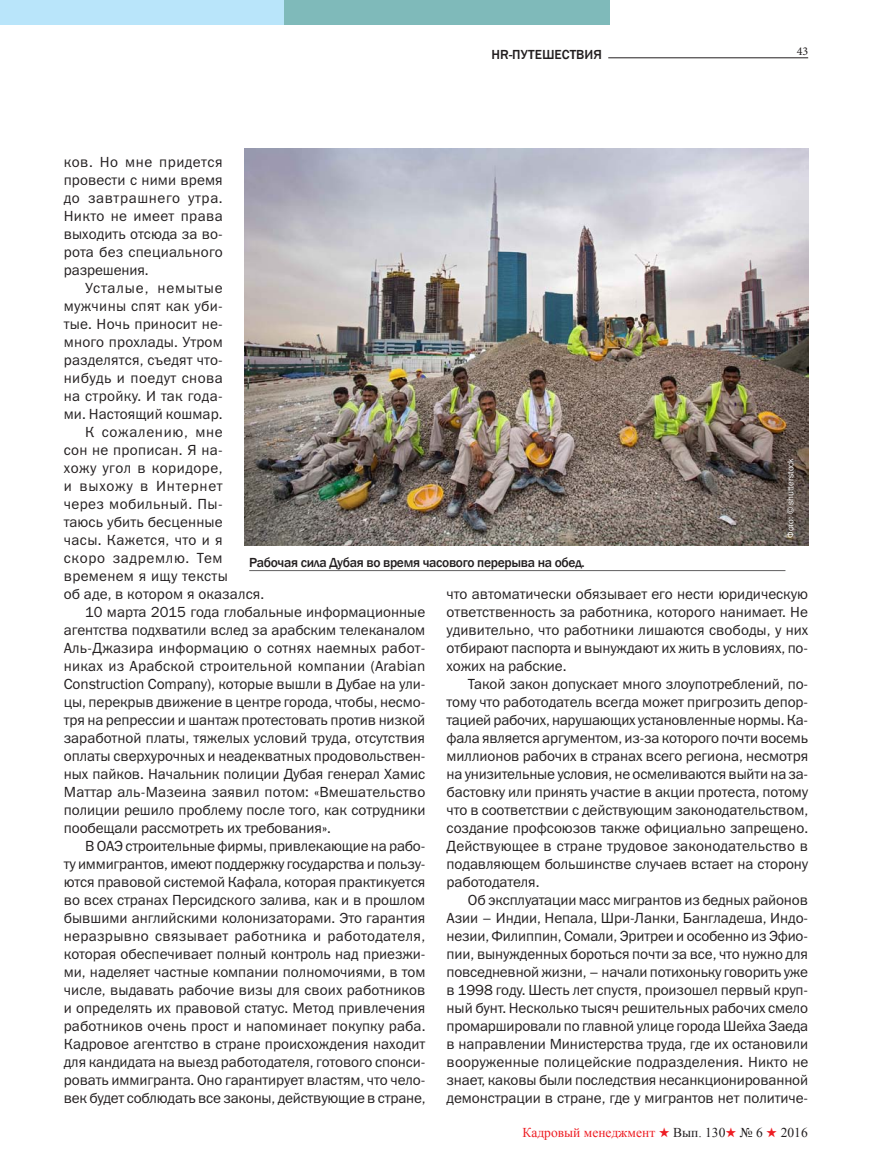
<style>
.page{position:relative;width:872px;height:1170px;background:#fff}
.page>*{position:absolute;margin:0;border:0;box-sizing:border-box;transform-origin:0 0}
.t1{font:14.7px/18px "Franklin Gothic PT";color:#231f20;text-align:justify}
.t2{font:14.7px "Franklin Gothic PT";letter-spacing:.025em;color:#231f20}
.t3{font:14.7px "Franklin Gothic PT";letter-spacing:.02em;color:#231f20}
.t4{font:14.7px "Franklin Gothic PT";letter-spacing:.045em;color:#231f20}
.t5{font:14.7px "Franklin Gothic PT";letter-spacing:.03em;color:#231f20}
.t6{font:14.7px "Franklin Gothic PT";letter-spacing:.035em;color:#231f20}
.t7{font:14.7px "Franklin Gothic PT";letter-spacing:.05em;color:#231f20}
.t8{font:14.7px "Franklin Gothic PT";letter-spacing:.06em;color:#231f20}
.t9{font:500 13.5px "Franklin Gothic";letter-spacing:-.025em;color:#231f20}
.t10{font:13.5px "Times New Roman";color:#ee1d23}
.t11{font:500 13.5px "Franklin Gothic";color:#231f20}
.t12{font:12px "Minion Pro";color:#231f20}
.t13{font:9px "Franklin Gothic";color:#fff}
.s1{font-family:"Franklin Gothic PT"}
.s2{font-family:"Dixieland"}
.s3{color:#231f20}
</style>
<div class="page">
<hr style="left:608px;top:57px;width:200px;height:1px;background:#231f20">
<div style="left:0;top:1px;width:608px;height:23px;background:#b9e5fa"></div>
<div style="left:284px;top:1px;width:325px;height:23px;background:#7fbaba"></div>
<img style="left:244px;top:149px;width:564px;height:396px">
<hr style="left:249px;top:570px;width:536px;height:1px;background:#616061">
<p class="t11" style="left:491px;top:47px;width:112px">HR-ПУТЕШЕСТВИЯ</p>
<p class="t12" style="left:796px;top:43px;width:13px">43</p>
<p class="t1" style="left:64px;top:153px;width:160px">ков. Но мне придется провести с ними время до завтрашнего утра.<br>Никто не имеет права выходить отсюда за во&shy;рота без специального разрешения.</p>
<p class="t8" style="left:85px;top:280px;width:139px">Усталые, немытые</p>
<p class="t3" style="left:64px;top:298px;width:160px">мужчины спят как уби-</p>
<p class="t1" style="left:64px;top:315px;width:160px">тые. Ночь приносит не-</p>
<p class="t1" style="left:64px;top:333px;width:160px">много прохлады. Утром</p>
<p class="t1" style="left:64px;top:351px;width:160px">разделятся, съедят что-</p>
<p class="t5" style="left:64px;top:370px;width:160px">нибудь и поедут снова</p>
<p class="t3" style="left:64px;top:388px;width:160px">на стройку. И так года-</p>
<p class="t1" style="left:64px;top:405px;width:160px">ми. Настоящий кошмар.</p>
<p class="t4" style="left:85px;top:424px;width:139px">К сожалению, мне</p>
<p class="t3" style="left:64px;top:442px;width:160px">сон не прописан. Я на-</p>
<p class="t6" style="left:64px;top:460px;width:160px">хожу угол в коридоре,</p>
<p class="t7" style="left:64px;top:478px;width:160px">и выхожу в Интернет</p>
<p class="t2" style="left:64px;top:496px;width:160px">через мобильный. Пы-</p>
<p class="t1" style="left:64px;top:513px;width:160px">таюсь убить бесценные</p>
<p class="t2" style="left:64px;top:532px;width:160px">часы. Кажется, что и я</p>
<p class="t4" style="left:64px;top:550px;width:160px">скоро задремлю. Тем</p>
<p class="t3" style="left:64px;top:568px;width:166px">временем я ищу тексты</p>
<p class="t1" style="left:64px;top:585px;width:202px">об аде, в котором я оказался.</p>
<p class="t1" style="left:85px;top:603px;width:342px">10 марта 2015 года глобальные информационные</p>
<p class="t1" style="left:64px;top:621px;width:363px">агентства подхватили вслед за арабским телеканалом</p>
<p class="t1" style="left:64px;top:639px;width:363px">Аль-Джазира информацию о сотнях наемных работ-</p>
<p class="t1" style="left:64px;top:657px;width:363px">никах из Арабской строительной компании (Arabian</p>
<p class="t1" style="left:64px;top:675px;width:363px">Construction Company), которые вышли в Дубае на ули-</p>
<p class="t1" style="left:64px;top:693px;width:363px">цы, перекрыв движение в центре города, чтобы, несмо-</p>
<p class="t1" style="left:64px;top:711px;width:363px">тря на репрессии и шантаж протестовать против низкой</p>
<p class="t1" style="left:64px;top:729px;width:363px">заработной платы, тяжелых условий труда, отсутствия</p>
<p class="t1" style="left:64px;top:747px;width:363px">оплаты сверхурочных и неадекватных продовольствен-</p>
<p class="t1" style="left:64px;top:765px;width:363px">ных пайков. Начальник полиции Дубая генерал Хамис</p>
<p class="t1" style="left:64px;top:783px;width:363px">Маттар аль-Мазеина заявил потом: «Вмешательство</p>
<p class="t1" style="left:64px;top:801px;width:363px">полиции решило проблему после того, как сотрудники</p>
<p class="t1" style="left:64px;top:819px;width:269px">пообещали рассмотреть их требования».</p>
<p class="t1" style="left:85px;top:837px;width:342px">В ОАЭ строительные фирмы, привлекающие на рабо-</p>
<p class="t1" style="left:64px;top:855px;width:363px">ту иммигрантов, имеют поддержку государства и пользу-</p>
<p class="t1" style="left:64px;top:873px;width:363px">ются правовой системой Кафала, которая практикуется</p>
<p class="t1" style="left:64px;top:891px;width:363px">во всех странах Персидского залива, как и в прошлом</p>
<p class="t1" style="left:64px;top:909px;width:363px">бывшими английскими колонизаторами. Это гарантия</p>
<p class="t2" style="left:64px;top:928px;width:363px">неразрывно связывает работника и работодателя,</p>
<p class="t1" style="left:64px;top:945px;width:363px">которая обеспечивает полный контроль над приезжи-</p>
<p class="t1" style="left:64px;top:963px;width:363px">ми, наделяет частные компании полномочиями, в том</p>
<p class="t1" style="left:64px;top:981px;width:363px">числе, выдавать рабочие визы для своих работников</p>
<p class="t1" style="left:64px;top:999px;width:363px">и определять их правовой статус. Метод привлечения</p>
<p class="t1" style="left:64px;top:1017px;width:363px">работников очень прост и напоминает покупку раба.</p>
<p class="t1" style="left:64px;top:1035px;width:363px">Кадровое агентство в стране происхождения находит</p>
<p class="t1" style="left:64px;top:1053px;width:363px">для кандидата на выезд работодателя, готового спонси-</p>
<p class="t1" style="left:64px;top:1071px;width:363px">ровать иммигранта. Оно гарантирует властям, что чело-</p>
<p class="t1" style="left:64px;top:1089px;width:363px">век будет соблюдать все законы, действующие в стране,</p>
<p class="t13" style="left:785px;top:537px;width:81px;rotate:-90deg">Фото: <span class="s1">©</span> shutterstock</p>
<p class="t9" style="left:249px;top:554px;width:337px">Рабочая сила Дубая во время часового перерыва на обед.</p>
<p class="t1" style="left:446px;top:585px;width:363px">что автоматически обязывает его нести юридическую ответственность за работника, которого нанимает. Не удивительно, что работники лишаются свободы, у них отбирают паспорта и вынуждают их жить в условиях, по&shy;хожих на рабские.</p>
<p class="t1" style="left:446px;top:675px;width:363px;text-indent:21px">Такой закон допускает много злоупотреблений, по&shy;тому что работодатель всегда может пригрозить депор&shy;тацией рабочих, нарушающих установленные нормы. Ка&shy;фала является аргументом, из-за которого почти восемь миллионов рабочих в странах всего региона, несмотря на унизительные условия, не осмеливаются выйти на за&shy;бастовку или принять участие в акции протеста, потому что в соответствии с действующим законодательством, создание профсоюзов также официально запрещено.<br>Действующее в стране трудовое законодательство в подавляющем большинстве случаев встает на сторону работодателя.</p>
<p class="t1" style="left:446px;top:891px;width:363px;text-indent:21px">Об эксплуатации масс мигрантов из бедных районов Азии – Индии, Непала, Шри-Ланки, Бангладеша, Индо&shy;незии, Филиппин, Сомали, Эритреи и особенно из Эфио&shy;пии, вынужденных бороться почти за все, что нужно для повседневной жизни, – начали потихоньку говорить уже в 1998 году. Шесть лет спустя, произошел первый круп&shy;ный бунт. Несколько тысяч решительных рабочих смело промаршировали по главной улице города Шейха Заеда в направлении Министерства труда, где их остановили вооруженные полицейские подразделения. Никто не знает, каковы были последствия несанкционированной демонстрации в стране, где у мигрантов нет политиче-</p>
<p class="t10" style="left:522px;top:1124px;width:287px">Кадровый менеджмент <span class="s2">H</span> <span class="s3">Вып. 130</span><span class="s2">H</span> <span class="s3">№ 6</span> <span class="s2">H</span> <span class="s3">2016</span></p>
</div>
